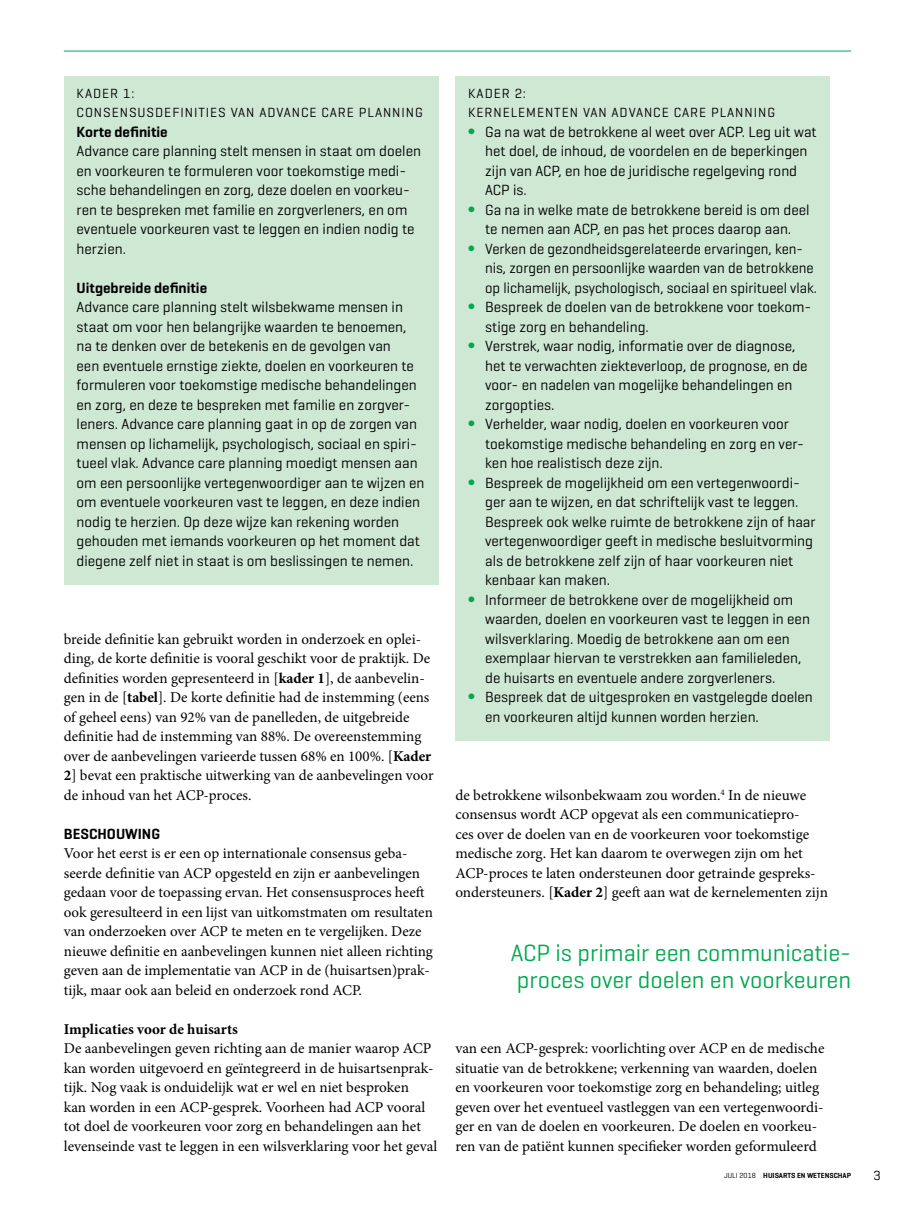
<style>
.page{position:relative;width:915px;height:1212px;background:#fff}
.page>*{position:absolute;margin:0;border:0;box-sizing:border-box;transform-origin:0 0}
.Eyecatcher_streamer{font:24px/27px "Gfylrf Gvnsgk Geogrotesque";color:#00a94f}
.Para_kadertekst{font:15px/19.5px "Gfylrf Gvnsgk Geogrotesque";color:#000}
.Para_broodtekst{font:15px/19.5px "Rwslmx Chmmfy Minion Pro";color:#000}
.Box_SectionHeading_k{font:600 15px "Bxmbnq Vtsfvl Geogrotesque";color:#000}
.SectionHeading_2_sub{font:700 15px "Dyrlnf Dblfby Minion Pro";color:#000}
.SectionHeading_1_tus{font:600 15px "Bxmbnq Vtsfvl Geogrotesque";color:#000}
.Box_Heading_kader_ko{font:13.5px/19.5px "Gfylrf Gvnsgk Geogrotesque";letter-spacing:.07em;color:#000}
.t1{font:600 7.5px "Bxmbnq Vtsfvl Geogrotesque";color:#000}
.s1{font-family:"Dyrlnf Dblfby Minion Pro";font-weight:700}
.s2{font-size:18px;color:#00a94f}
.s3{font-family:"Gfylrf Gvnsgk Geogrotesque";font-weight:400}
</style>
<div class="page">
<hr style="left:64px;top:51px;width:786px;height:1px;background:#00a94f">
<div style="left:64px;top:77px;width:374px;height:508px;background:#cfe8d4"></div>
<div style="left:455px;top:77px;width:374px;height:664px;background:#cfe8d4"></div>
<p class="Box_Heading_kader_ko" style="left:77px;top:83px;width:347px">KADER 1:<br>CONSENSUSDEFINITIES VAN ADVANCE CARE PLANNING</p>
<p class="Box_SectionHeading_k" style="left:77px;top:122px;width:93px">Korte definitie</p>
<p class="Para_kadertekst" style="left:77px;top:141px;width:346px">Advance care planning stelt mensen in staat om doelen en voorkeuren te formuleren voor toekomstige medi&shy;sche behandelingen en zorg, deze doelen en voorkeu&shy;ren te bespreken met familie en zorgverleners, en om eventuele voorkeuren vast te leggen en indien nodig te herzien.</p>
<p class="Box_SectionHeading_k" style="left:77px;top:278px;width:132px">Uitgebreide definitie</p>
<p class="Para_kadertekst" style="left:77px;top:297px;width:349px">Advance care planning stelt wilsbekwame mensen in staat om voor hen belangrijke waarden te benoemen, na te denken over de betekenis en de gevolgen van<br>een eventuele ernstige ziekte, doelen en voorkeuren te formuleren voor toekomstige medische behandelingen en zorg, en deze te bespreken met familie en zorgver&shy;leners. Advance care planning gaat in op de zorgen van mensen op lichamelijk, psychologisch, sociaal en spiri&shy;tueel vlak. Advance care planning moedigt mensen aan om een persoonlijke vertegenwoordiger aan te wijzen en om eventuele voorkeuren vast te leggen, en deze indien nodig te herzien. Op deze wijze kan rekening worden gehouden met iemands voorkeuren op het moment dat diegene zelf niet in staat is om beslissingen te nemen.</p>
<p class="Para_broodtekst" style="left:64px;top:629px;width:371px">breide definitie kan gebruikt worden in onderzoek en oplei&shy;ding, de korte definitie is vooral geschikt voor de praktijk. De definities worden gepresenteerd in [<span class="s1">kader 1</span>], de aanbevelin&shy;gen in de [<span class="s1">tabel</span>]. De korte definitie had de instemming (eens of geheel eens) van 92% van de panelleden, de uitgebreide definitie had de instemming van 88%. De overeenstemming over de aanbevelingen varieerde tussen 68% en 100%. [<span class="s1">Kader 2</span>] bevat een praktische uitwerking van de aanbevelingen voor de inhoud van het ACP-proces.</p>
<p class="SectionHeading_1_tus" style="left:64px;top:824px;width:98px">BESCHOUWING</p>
<p class="Para_broodtekst" style="left:64px;top:844px;width:370px">Voor het eerst is er een op internationale consensus geba&shy;seerde definitie van ACP opgesteld en zijn er aanbevelingen gedaan voor de toepassing ervan. Het consensusproces heeft ook geresulteerd in een lijst van uitkomstmaten om resultaten van onderzoeken over ACP te meten en te vergelijken. Deze nieuwe definitie en aanbevelingen kunnen niet alleen richting geven aan de implementatie van ACP in de (huisartsen)prak&shy;tijk, maar ook aan beleid en onderzoek rond ACP.</p>
<p class="SectionHeading_2_sub" style="left:64px;top:1018px;width:175px">Implicaties voor de huisarts</p>
<p class="Para_broodtekst" style="left:64px;top:1039px;width:375px">De aanbevelingen geven richting aan de manier waarop ACP kan worden uitgevoerd en geïntegreerd in de huisartsenprak&shy;tijk. Nog vaak is onduidelijk wat er wel en niet besproken<br>kan worden in een ACP-gesprek. Voorheen had ACP vooral tot doel de voorkeuren voor zorg en behandelingen aan het levenseinde vast te leggen in een wilsverklaring voor het geval</p>
<p class="Box_Heading_kader_ko" style="left:468px;top:83px;width:308px">KADER 2:<br>KERNELEMENTEN VAN ADVANCE CARE PLANNING</p>
<p class="Para_kadertekst" style="left:485px;top:121px;width:333px;text-indent:-17px"><span class="s2">∫</span> Ga na wat de betrokkene al weet over ACP. Leg uit wat het doel, de inhoud, de voordelen en de beperkingen zijn van ACP, en hoe de juridische regelgeving rond ACP is.</p>
<p class="Para_kadertekst" style="left:468px;top:199px;width:343px;text-align:center"><span class="s2">∫</span> Ga na in welke mate de betrokkene bereid is om deel te nemen aan ACP, en pas het proces daarop aan.</p>
<p class="Para_kadertekst" style="left:485px;top:238px;width:333px;text-indent:-17px"><span class="s2">∫</span> Verken de gezondheidsgerelateerde ervaringen, ken&shy;nis, zorgen en persoonlijke waarden van de betrokkene op lichamelijk, psychologisch, sociaal en spiritueel vlak.</p>
<p class="Para_kadertekst" style="left:485px;top:297px;width:327px;text-indent:-17px"><span class="s2">∫</span> Bespreek de doelen van de betrokkene voor toekom&shy;stige zorg en behandeling.</p>
<p class="Para_kadertekst" style="left:485px;top:336px;width:324px;text-indent:-17px"><span class="s2">∫</span> Verstrek, waar nodig, informatie over de diagnose, het te verwachten ziekteverloop, de prognose, en de voor- en nadelen van mogelijke behandelingen en zorgopties.</p>
<p class="Para_kadertekst" style="left:485px;top:414px;width:320px;text-indent:-17px"><span class="s2">∫</span> Verhelder, waar nodig, doelen en voorkeuren voor toekomstige medische behandeling en zorg en ver&shy;ken hoe realistisch deze zijn.</p>
<p class="Para_kadertekst" style="left:485px;top:472px;width:332px;text-indent:-17px"><span class="s2">∫</span> Bespreek de mogelijkheid om een vertegenwoordi&shy;ger aan te wijzen, en dat schriftelijk vast te leggen.<br>Bespreek ook welke ruimte de betrokkene zijn of haar vertegenwoordiger geeft in medische besluitvorming als de betrokkene zelf zijn of haar voorkeuren niet kenbaar kan maken.</p>
<p class="Para_kadertekst" style="left:485px;top:589px;width:326px;text-indent:-17px"><span class="s2">∫</span> Informeer de betrokkene over de mogelijkheid om waarden, doelen en voorkeuren vast te leggen in een wilsverklaring. Moedig de betrokkene aan om een exemplaar hiervan te verstrekken aan familieleden, de huisarts en eventuele andere zorgverleners.</p>
<p class="Para_kadertekst" style="left:485px;top:687px;width:329px;text-indent:-17px"><span class="s2">∫</span> Bespreek dat de uitgesproken en vastgelegde doelen en voorkeuren altijd kunnen worden herzien.</p>
<p class="Para_broodtekst" style="left:455px;top:785px;width:374px">de betrokkene wilsonbekwaam zou worden.<sup>4</sup> In de nieuwe consensus wordt ACP opgevat als een communicatiepro-<br>ces over de doelen van en de voorkeuren voor toekomstige medische zorg. Het kan daarom te overwegen zijn om het ACP-proces te laten ondersteunen door getrainde gespreks&shy;ondersteuners. [<span class="s1">Kader 2</span>] geeft aan wat de kernelementen zijn</p>
<p class="Eyecatcher_streamer" style="left:510px;top:939px;width:342px">ACP is primair een communicatie&shy;proces over doelen en voorkeuren</p>
<p class="Para_broodtekst" style="left:455px;top:1039px;width:370px">van een ACP-gesprek: voorlichting over ACP en de medische situatie van de betrokkene; verkenning van waarden, doelen en voorkeuren voor toekomstige zorg en behandeling; uitleg geven over het eventueel vastleggen van een vertegenwoordi&shy;ger en van de doelen en voorkeuren. De doelen en voorkeu&shy;ren van de patiënt kunnen specifieker worden geformuleerd</p>
<p class="t1" style="left:723px;top:1171px;width:129px"><span class="s3">JULI 2018</span> HUISARTS EN WETENSCHAP</p>
<p class="Box_Heading_kader_ko" style="left:873px;top:1165px;width:9px">3</p>
</div>
